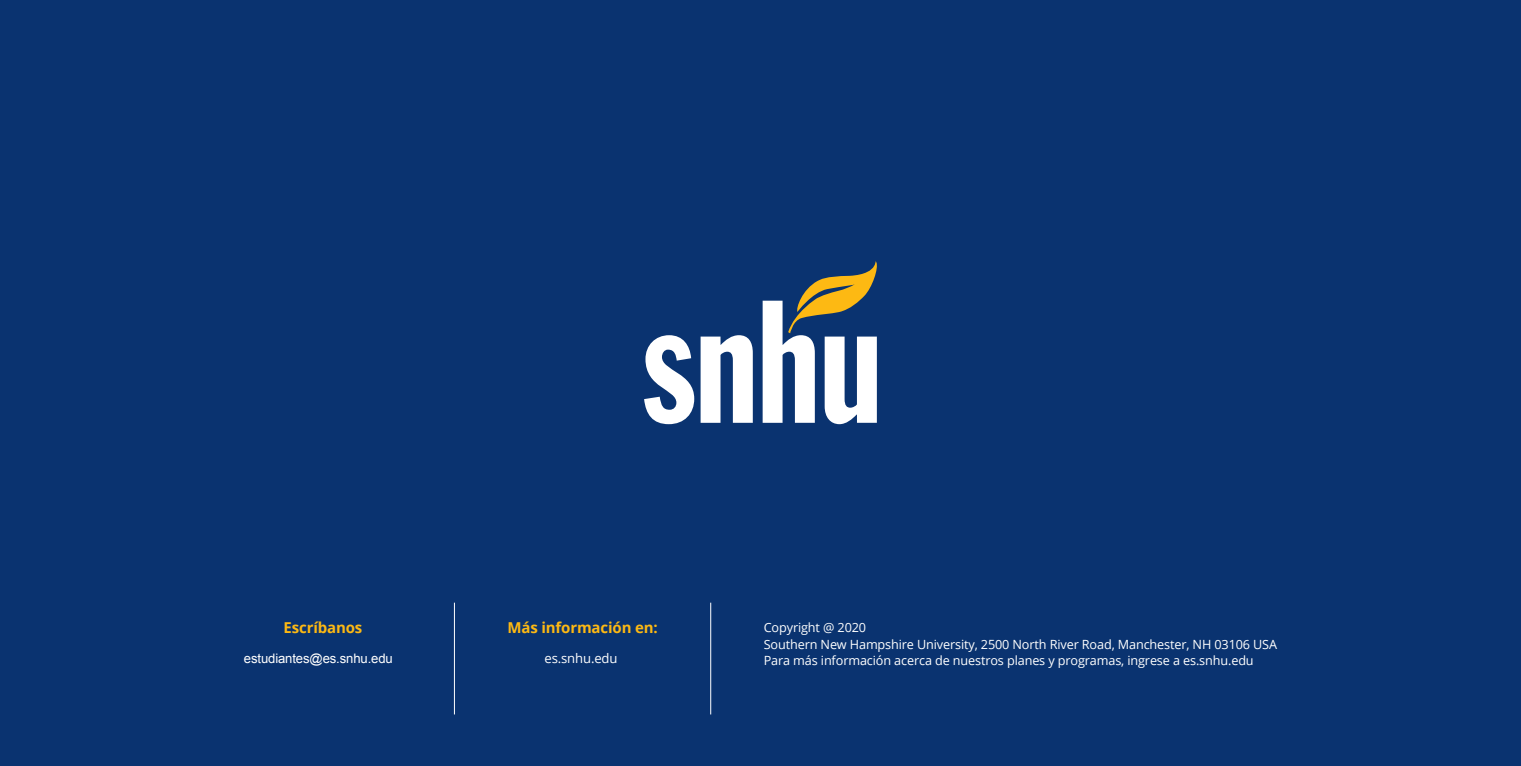
<style>
.page{position:relative;width:1521px;height:766px;background:#fff}
.page>*{position:absolute;margin:0;border:0;box-sizing:border-box;transform-origin:0 0}
.t1{font:700 15px "Open Sans";letter-spacing:-.01em;color:#fdb913}
.t2{font:13.12px "Arial";letter-spacing:-.01em;color:#fff}
.t3{font:13.12px "Open Sans";letter-spacing:-.01em;color:#fff}
.t4{font:12.62px/16.9px "Open Sans";letter-spacing:-.01em;color:#fff}
</style>
<div class="page">
<div style="left:0;top:0;width:1520px;height:765px;background:#0a3370"></div>
<svg style="left:644px;top:335px;width:50px;height:89px"></svg>
<svg style="left:700px;top:335px;width:52px;height:87px"></svg>
<svg style="left:762px;top:261px;width:115px;height:163px"></svg>
<hr style="left:454px;top:602px;width:1px;height:112px;background:#fff">
<hr style="left:710px;top:602px;width:1px;height:112px;background:#fff">
<p class="t1" style="left:283px;top:617px;width:80px">Escríbanos</p>
<p class="t2" style="left:244px;top:649px;width:150px">estudiantes@es.snhu.edu</p>
<p class="t1" style="left:507px;top:617px;width:152px">Más información en:</p>
<p class="t3" style="left:544px;top:649px;width:75px">es.snhu.edu</p>
<p class="t4" style="left:763px;top:618px;width:515px">Copyright @ 2020<br>Southern New Hampshire University, 2500 North River Road, Manchester, NH 03106 USA</p>
<p class="t4" style="left:763px;top:651px;width:491px">Para más información acerca de nuestros planes y programas, ingrese a es.snhu.edu</p>
</div>
